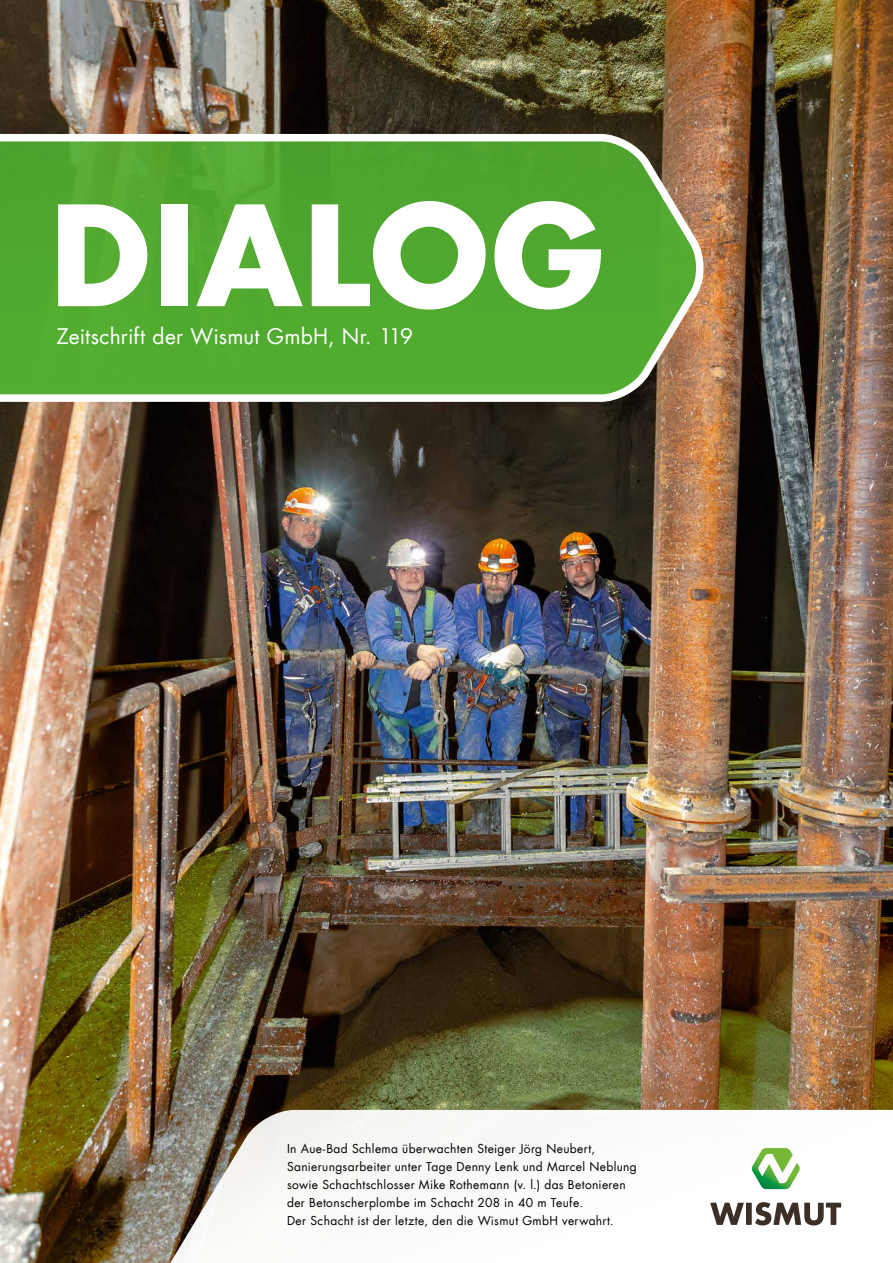
<style>
.page{position:relative;width:893px;height:1263px;background:#fff}
.page>*{position:absolute;margin:0;border:0;box-sizing:border-box;transform-origin:0 0}
.t1{font:700 135px "Futura Com";letter-spacing:.005em;color:#fff}
.t2{font:21px "Futura Com";letter-spacing:.005em;color:#fff}
.t3{font:12px/18px "Futura Com";letter-spacing:.03em;color:#000}
</style>
<div class="page">
<img style="left:0;top:0;width:893px;height:1263px">
<svg style="left:154px;top:1110px;width:739px;height:153px"></svg>
<svg style="left:710px;top:1202px;width:131px;height:23px"></svg>
<svg style="left:752px;top:1148px;width:48px;height:41px"></svg>
<svg style="left:0;top:130px;width:704px;height:276px;background:#5ca83c"></svg>
<h1 class="t1" style="left:49px;top:151px;width:557px">DIALOG</h1>
<h2 class="t2" style="left:56px;top:322px;width:358px">Zeitschrift der Wismut GmbH, Nr. 119</h2>
<p class="t3" style="left:287px;top:1139px;width:351px">In Aue-Bad Schlema überwachten Steiger Jörg Neubert, Sanierungsarbeiter unter Tage Denny Lenk und Marcel Neblung sowie Schachtschlosser Mike Rothemann (v. l.) das Betonieren der Betonscherplombe im Schacht 208 in 40 m Teufe.<br>Der Schacht ist der letzte, den die Wismut GmbH verwahrt.</p>
</div>
